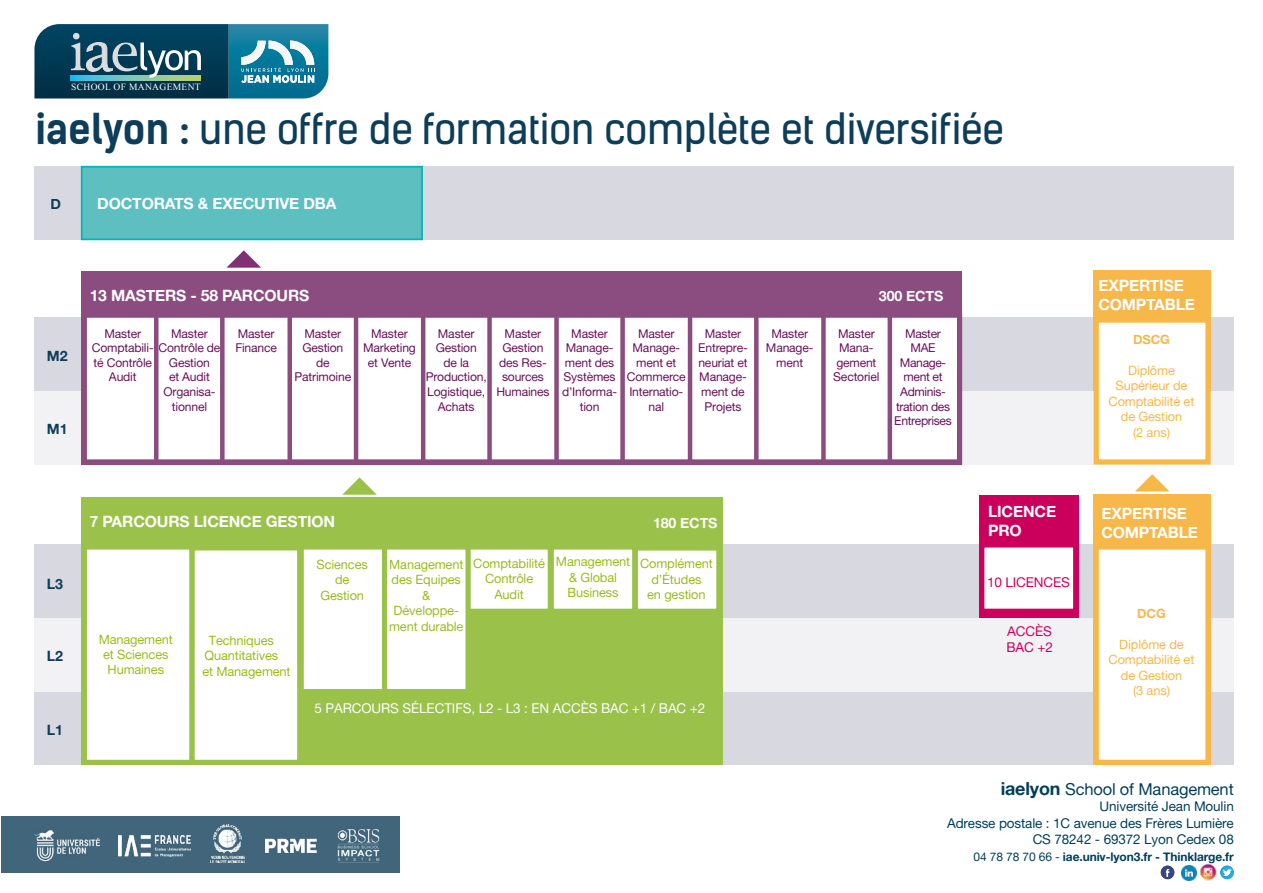
<style>
.page{position:relative;width:1263px;height:893px;background:#fff}
.page>*{position:absolute;margin:0;border:0;box-sizing:border-box;transform-origin:0 0}
.t1{font:40.5px "Kelson Sans";letter-spacing:-.005em;color:#0e3d5a}
.t2{font:16.5px "Alte Haas Grotesk";letter-spacing:-.01em;color:#003e58}
.t3{font:15.6px/18.8px "Alte Haas Grotesk Bold";letter-spacing:-.01em;color:#fff}
.t4{font:14.25px "Alte Haas Grotesk Bold";letter-spacing:-.01em;color:#fff}
.t5{font:14.25px "Alte Haas Grotesk Bold";letter-spacing:-.01em;color:#0e3d5a}
.t6{font:13.5px/16.5px "Alte Haas Grotesk";letter-spacing:-.01em;color:#003e58;text-align:right}
.t7{font:13.5px "Alte Haas Grotesk";letter-spacing:-.01em;color:#fff}
.t8{font:13.5px/16.2px "Alte Haas Grotesk";letter-spacing:-.01em;color:#cb005d}
.t9{font:12.9px/15.5px "Alte Haas Grotesk";letter-spacing:-.01em;color:#98bd1a;text-align:center}
.t10{font:12.9px/15.5px "Alte Haas Grotesk";letter-spacing:-.01em;color:#f7b849;text-align:center}
.t11{font:12.9px "Alte Haas Grotesk Bold";letter-spacing:-.01em;color:#f7b849}
.t12{font:12.15px/14.5px "Alte Haas Grotesk";letter-spacing:-.015em;color:#6a0f5a;text-align:center}
.t13{font:12px "Alte Haas Grotesk Bold";letter-spacing:-.01em;color:#003e58}
.t14{font:9.45px "Times New Roman";letter-spacing:.035em;color:#fff}
.s1{font-weight:700}
.s2{font-family:"Alte Haas Grotesk Bold";font-size:18px}
.s3{font-family:"Alte Haas Grotesk"}
</style>
<div class="page">
<div style="left:34px;top:544px;width:1200px;height:74px;background:#d8d8e1"></div>
<div style="left:34px;top:691px;width:1200px;height:74px;background:#d8d8e1"></div>
<div style="left:34px;top:618px;width:1200px;height:73px;background:#f2f2f5"></div>
<div style="left:82px;top:498px;width:641px;height:267px;background:#9ac149"></div>
<div style="left:464px;top:544px;width:89px;height:70px;background:#fff;border:5px solid #9ac149"></div>
<div style="left:34px;top:166px;width:1200px;height:73px;background:#d8d8e1"></div>
<div style="left:34px;top:317px;width:1200px;height:74px;background:#d8d8e1"></div>
<div style="left:34px;top:391px;width:1200px;height:74px;background:#f2f2f5"></div>
<div style="left:1094px;top:495px;width:116px;height:270px;background:#f7b849"></div>
<div style="left:1094px;top:544px;width:116px;height:221px;background:#fff;border:5px solid #f7b849"></div>
<div style="left:1094px;top:271px;width:116px;height:120px;background:#f7b849"></div>
<div style="left:1094px;top:317px;width:116px;height:148px;background:#fff;border:5px solid #f7b849"></div>
<svg style="left:1135px;top:474px;width:34px;height:17px"></svg>
<div style="left:979px;top:496px;width:99px;height:122px;background:#cb005d"></div>
<div style="left:979px;top:542px;width:99px;height:72px;background:#fff;border:5px solid #cb005d"></div>
<div style="left:82px;top:271px;width:880px;height:194px;background:#8b4d80"></div>
<div style="left:81px;top:166px;width:342px;height:74px;background:#5dbfbf;border:2px solid #00b5b5"></div>
<div style="left:82px;top:544px;width:113px;height:221px;background:#fff;border:5px solid #9ac149"></div>
<div style="left:299px;top:544px;width:88px;height:150px;background:#fff;border:5px solid #9ac149"></div>
<div style="left:382px;top:544px;width:89px;height:150px;background:#fff;border:5px solid #9ac149"></div>
<div style="left:549px;top:544px;width:88px;height:70px;background:#fff;border:5px solid #9ac149"></div>
<div style="left:82px;top:313px;width:880px;height:152px;background:#fff;border:5px solid #8b4d80"></div>
<svg style="left:226px;top:250px;width:35px;height:18px"></svg>
<svg style="left:342px;top:477px;width:35px;height:18px"></svg>
<div style="left:633px;top:545px;width:88px;height:69px;background:#fff;border:5px solid #9ac149"></div>
<hr style="left:154px;top:316px;width:4px;height:147px;background:#8b4d80">
<div style="left:220px;top:315px;width:5px;height:147px;background:#8b4d80"></div>
<div style="left:287px;top:315px;width:5px;height:147px;background:#8b4d80"></div>
<hr style="left:354px;top:315px;width:4px;height:147px;background:#8b4d80">
<hr style="left:421px;top:314px;width:4px;height:147px;background:#8b4d80">
<div style="left:487px;top:314px;width:5px;height:147px;background:#8b4d80"></div>
<div style="left:554px;top:317px;width:5px;height:147px;background:#8b4d80"></div>
<div style="left:620px;top:316px;width:5px;height:147px;background:#8b4d80"></div>
<hr style="left:688px;top:316px;width:4px;height:147px;background:#8b4d80">
<svg style="left:754px;top:316px;width:4px;height:147px"></svg>
<div style="left:821px;top:314px;width:5px;height:147px;background:#8b4d80"></div>
<div style="left:887px;top:314px;width:5px;height:147px;background:#8b4d80"></div>
<div style="left:189px;top:545px;width:113px;height:220px;background:#fff;border:5px solid #9ac149"></div>
<svg style="left:34px;top:24px;width:294px;height:74px;background:#27687f"></svg>
<div style="left:1px;top:817px;width:398px;height:56px;background:#41667c"></div>
<img style="left:265px;top:838px;width:52px;height:15px">
<img style="left:119px;top:836px;width:71px;height:21px">
<img style="left:337px;top:829px;width:43px;height:34px">
<img style="left:210px;top:824px;width:35px;height:38px">
<img style="left:34px;top:830px;width:66px;height:32px">
<svg style="left:1161px;top:866px;width:13px;height:14px"></svg>
<img style="left:1181px;top:866px;width:15px;height:15px">
<img style="left:1200px;top:864px;width:17px;height:17px">
<img style="left:1220px;top:866px;width:14px;height:13px">
<svg style="left:1223px;top:869px;width:8px;height:8px"></svg>
<p class="t14" style="left:71px;top:81px;width:131px">SCHOOL OF MANAGEMENT</p>
<h1 class="t1" style="left:35px;top:104px;width:971px"><span class="s1">iaelyon :</span> une offre de formation complète et diversifiée</h1>
<p class="t5" style="left:50px;top:195px;width:12px">D</p>
<p class="t3" style="left:97px;top:194px;width:241px">DOCTORATS &amp; EXECUTIVE DBA</p>
<p class="t5" style="left:47px;top:347px;width:22px">M2</p>
<p class="t5" style="left:47px;top:420px;width:22px">M1</p>
<p class="t3" style="left:90px;top:286px;width:221px">13 MASTERS - 58 PARCOURS</p>
<p class="t4" style="left:879px;top:287px;width:66px">300 ECTS</p>
<p class="t12" style="left:104px;top:326px;width:38px">Master</p>
<p class="t12" style="left:92px;top:340px;width:130px">Comptabili- Contrôle de</p>
<p class="t12" style="left:94px;top:355px;width:60px">té Contrôle</p>
<p class="t12" style="left:109px;top:370px;width:29px">Audit</p>
<p class="t12" style="left:171px;top:326px;width:38px">Master</p>
<p class="t12" style="left:163px;top:355px;width:54px">Gestion et Audit<br>Organisa&shy;tionnel</p>
<p class="t12" style="left:235px;top:326px;width:43px;text-align:left">Master<br>Finance</p>
<p class="t12" style="left:295px;top:326px;width:58px">Master<br>Gestion de<br>Patrimoine</p>
<p class="t12" style="left:363px;top:326px;width:54px">Master<br>Marketing et Vente</p>
<p class="t12" style="left:426px;top:326px;width:63px">Master<br>Gestion<br>de la<br>Production,<br>Logistique,<br>Achats</p>
<p class="t12" style="left:496px;top:326px;width:55px">Master<br>Gestion des Res&shy;sources<br>Humaines</p>
<p class="t12" style="left:562px;top:326px;width:57px">Master<br>Manage&shy;ment des<br>Systèmes d’Informa&shy;tion</p>
<p class="t12" style="left:627px;top:326px;width:60px">Master<br>Manage&shy;ment et<br>Commerce<br>Internatio&shy;nal</p>
<p class="t12" style="left:698px;top:326px;width:51px">Master<br>Entrepre&shy;neuriat et<br>Manage&shy;ment de<br>Projets</p>
<p class="t12" style="left:766px;top:326px;width:49px">Master<br>Manage&shy;ment</p>
<p class="t12" style="left:833px;top:326px;width:48px">Master<br>Mana&shy;gement<br>Sectoriel</p>
<p class="t12" style="left:894px;top:326px;width:59px">Master<br>MAE<br>Manage&shy;ment et<br>Adminis&shy;tration des<br>Entreprises</p>
<p class="t3" style="left:1098px;top:276px;width:98px">EXPERTISE<br>COMPTABLE</p>
<p class="t11" style="left:1133px;top:332px;width:38px">DSCG</p>
<p class="t10" style="left:1108px;top:363px;width:87px">Diplôme<br>Supérieur de<br>Comptabilité et de Gestion<br>(2 ans)</p>
<p class="t5" style="left:47px;top:575px;width:18px">L3</p>
<p class="t5" style="left:47px;top:647px;width:18px">L2</p>
<p class="t5" style="left:47px;top:721px;width:18px">L1</p>
<p class="t3" style="left:90px;top:511px;width:247px">7 PARCOURS LICENCE GESTION</p>
<p class="t4" style="left:653px;top:514px;width:66px">180 ECTS</p>
<p class="t9" style="left:99px;top:631px;width:76px">Management et Sciences<br>Humaines</p>
<p class="t9" style="left:202px;top:632px;width:90px;text-align:left;text-indent:6px">Techniques<br>Quantitatives<br>et Management</p>
<p class="t9" style="left:317px;top:556px;width:53px">Sciences de<br>Gestion</p>
<p class="t9" style="left:473px;top:556px;width:73px">Comptabilité<br>Contrôle<br>Audit</p>
<p class="t9" style="left:556px;top:554px;width:76px">Management &amp; Global<br>Business</p>
<p class="t9" style="left:389px;top:556px;width:76px">Management des Equipes &amp;<br>Développe&shy;ment durable</p>
<p class="t9" style="left:640px;top:556px;width:74px">Complément d’Études<br>en gestion</p>
<p class="t7" style="left:314px;top:700px;width:392px">5 PARCOURS SÉLECTIFS, L2 - L3 : EN ACCÈS BAC +1 / BAC +2</p>
<p class="t3" style="left:988px;top:502px;width:70px">LICENCE<br>PRO</p>
<p class="t8" style="left:987px;top:574px;width:84px">10 LICENCES</p>
<p class="t8" style="left:1006px;top:623px;width:48px">ACCÈS<br>BAC +2</p>
<p class="t3" style="left:1101px;top:504px;width:98px">EXPERTISE<br>COMPTABLE</p>
<p class="t11" style="left:1137px;top:605px;width:30px">DCG</p>
<p class="t10" style="left:1108px;top:636px;width:87px">Diplôme de<br>Comptabilité et de Gestion<br>(3 ans)</p>
<h2 class="t2" style="left:1001px;top:779px;width:235px"><span class="s2">iaelyon</span> School of Management</h2>
<p class="t6" style="left:947px;top:798px;width:288px">Université Jean Moulin<br>Adresse postale : 1C avenue des Frères Lumière<br>CS 78242 - 69372 Lyon Cedex 08</p>
<p class="t13" style="left:973px;top:849px;width:262px"><span class="s3">04 78 78 70 66 -</span> iae.univ-lyon3.fr - Thinklarge.fr</p>
</div>
